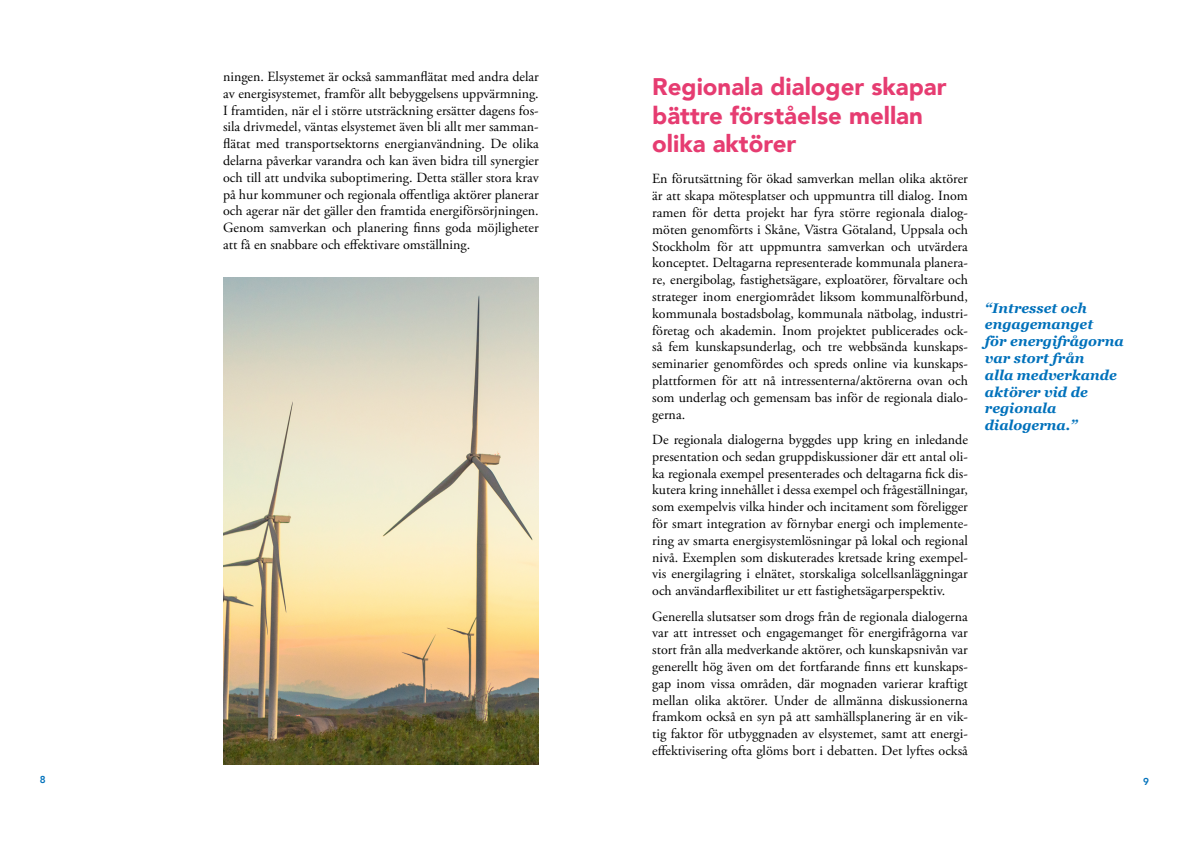
<style>
.page{position:relative;width:1191px;height:842px;background:#fff}
.page>*{position:absolute;margin:0;border:0;box-sizing:border-box;transform-origin:0 0}
.t1{font:900 24px/28.8px "Avenir";color:#e63c71}
.t2{font:14px/16.8px "Adobe Garamond Pro";color:#000;text-align:justify}
.t3{font:italic 700 14px/16.8px "Georgia";color:#0071bb}
.t4{font:800 10px "Avenir";color:#0071bb}
</style>
<div class="page">
<img style="left:223px;top:277px;width:316px;height:487px">
<p class="t2" style="left:223px;top:69px;width:317px">ningen. Elsystemet är också sammanflätat med andra delar av energisystemet, framför allt bebyggelsens uppvärmning.<br>I framtiden, när el i större utsträckning ersätter dagens fos&shy;sila drivmedel, väntas elsystemet även bli allt mer samman&shy;flätat med transportsektorns energianvändning. De olika delarna påverkar varandra och kan även bidra till synergier och till att undvika suboptimering. Detta ställer stora krav på hur kommuner och regionala offentliga aktörer planerar och agerar när det gäller den framtida energiförsörjningen.<br>Genom samverkan och planering finns goda möjligheter att få en snabbare och effektivare omställning.</p>
<h1 class="t1" style="left:652px;top:71px;width:296px">Regionala dialoger skapar bättre förståelse mellan olika aktörer</h1>
<p class="t2" style="left:652px;top:171px;width:317px">En förutsättning för ökad samverkan mellan olika aktörer är att skapa mötesplatser och uppmuntra till dialog. Inom ramen för detta projekt har fyra större regionala dialog&shy;möten genomförts i Skåne, Västra Götaland, Uppsala och Stockholm för att uppmuntra samverkan och utvärdera konceptet. Deltagarna representerade kommunala planera&shy;re, energibolag, fastighetsägare, exploatörer, förvaltare och strateger inom energiområdet liksom kommunalförbund, kommunala bostadsbolag, kommunala nätbolag, industri&shy;företag och akademin. Inom projektet publicerades ock&shy;så fem kunskapsunderlag, och tre webbsända kunskaps&shy;seminarier genomfördes och spreds online via kunskaps&shy;plattformen för att nå intressenterna/aktörerna ovan och som underlag och gemensam bas inför de regionala dialo&shy;gerna.</p>
<p class="t2" style="left:652px;top:432px;width:317px">De regionala dialogerna byggdes upp kring en inledande presentation och sedan gruppdiskussioner där ett antal oli&shy;ka regionala exempel presenterades och deltagarna fick dis&shy;kutera kring innehållet i dessa exempel och frågeställningar, som exempelvis vilka hinder och incitament som föreligger för smart integration av förnybar energi och implemente&shy;ring av smarta energisystemlösningar på lokal och regional nivå. Exemplen som diskuterades kretsade kring exempel&shy;vis energilagring i elnätet, storskaliga solcellsanläggningar och användarflexibilitet ur ett fastighetsägarperspektiv.</p>
<p class="t2" style="left:652px;top:608px;width:317px">Generella slutsatser som drogs från de regionala dialogerna var att intresset och engagemanget för energifrågorna var stort från alla medverkande aktörer, och kunskapsnivån var generellt hög även om det fortfarande finns ett kunskaps&shy;gap inom vissa områden, där mognaden varierar kraftigt mellan olika aktörer. Under de allmänna diskussionerna framkom också en syn på att samhällsplanering är en vik&shy;tig faktor för utbyggnaden av elsystemet, samt att energi&shy;effektivisering ofta glöms bort i debatten. Det lyftes också</p>
<p class="t3" style="left:985px;top:299px;width:140px">“Intresset och engagemanget<br>för energifrågorna var stort från<br>alla medverkande aktörer vid de regionala dialogerna.”</p>
<p class="t4" style="left:40px;top:772px;width:7px">8</p>
<p class="t4" style="left:1143px;top:774px;width:7px">9</p>
</div>
